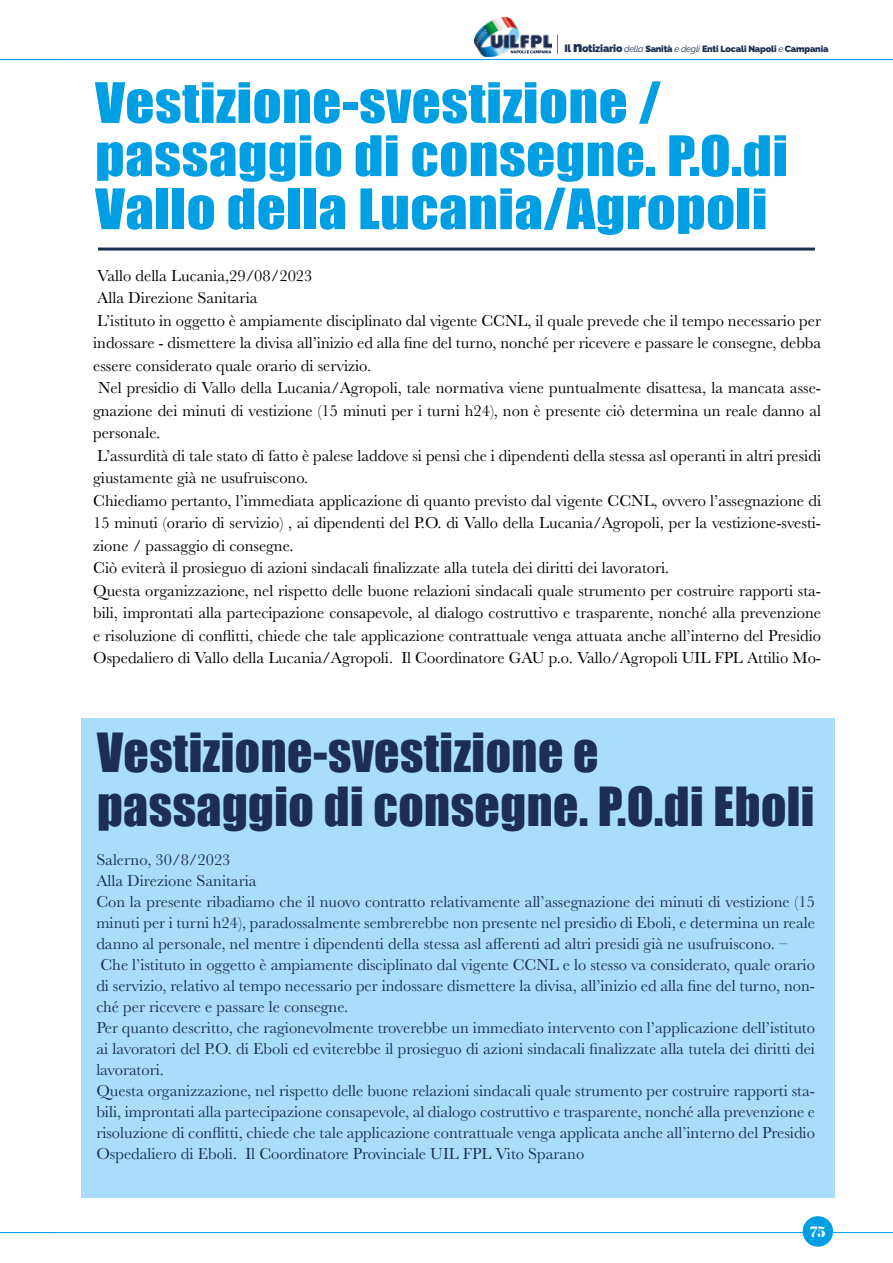
<style>
.page{position:relative;width:893px;height:1263px;background:#fff}
.page>*{position:absolute;margin:0;border:0;box-sizing:border-box;transform-origin:0 0}
.t1{font:51.6px/53.1px "Impact";letter-spacing:.01em;color:#009fe3;scale:1.1 1}
.t2{font:49.5px/54.6px "Impact";letter-spacing:.01em;color:#1c2e52}
.t3{font:16.5px "Baskerville";color:#000}
.t4{font:16.5px/21px "Baskerville";color:#1c2e52}
.t5{font:15px "Abril Fatface";color:#fff}
.t6{font:900 9px "Raleway";letter-spacing:-.02em;color:#1c2e52}
.s1{font-size:10.5px}
.s2{font-size:15px}
.s3{font-weight:400;font-style:italic}
</style>
<div class="page">
<img style="left:475px;top:18px;width:76px;height:39px">
<svg style="left:557px;top:35px;width:1px;height:18px"></svg>
<hr style="left:0;top:59px;width:893px;height:1px;background:#009fe3">
<hr style="left:0;top:1232px;width:893px;height:1px;background:#009fe3">
<div style="left:803px;top:1217px;width:29px;height:29px;background:#009fe3;border-radius:50%"></div>
<div style="left:803px;top:1216px;width:30px;height:31px;border:2px solid #009fe3;border-radius:50%"></div>
<hr style="left:98px;top:248px;width:717px;height:3px;background:#1c2e52">
<div style="left:81px;top:719px;width:753px;height:479px;background:#aaddf9"></div>
<p class="t6" style="left:564px;top:44px;width:265px"><span class="s1">Il</span> <span class="s2">n</span><span class="s1">otiziario</span> <span class="s3">della</span> Sanità <span class="s3">e degli</span> Enti Locali Napoli <span class="s3">e</span> Campania</p>
<h1 class="t1" style="left:95px;top:75px;width:631px">Vestizione-svestizione / passaggio di consegne. P.O.di<br>Vallo della Lucania/Agropoli</h1>
<p class="t3" style="left:97px;top:265px;width:217px">Vallo della Lucania,29/08/2023</p>
<p class="t3" style="left:97px;top:287px;width:162px">Alla Direzione Sanitaria</p>
<p class="t3" style="left:97px;top:310px;width:725px">L’istituto in oggetto è ampiamente disciplinato dal vigente CCNL, il quale prevede che il tempo necessario per</p>
<p class="t3" style="left:93px;top:332px;width:729px">indossare - dismettere la divisa all’inizio ed alla fine del turno, nonché per ricevere e passare le consegne, debba</p>
<p class="t3" style="left:93px;top:355px;width:280px">essere considerato quale orario di servizio.</p>
<p class="t3" style="left:98px;top:377px;width:724px">Nel presidio di Vallo della Lucania/Agropoli, tale normativa viene puntualmente disattesa, la mancata asse-</p>
<p class="t3" style="left:93px;top:400px;width:729px">gnazione dei minuti di vestizione (15 minuti per i turni h24), non è presente ciò determina un reale danno al</p>
<p class="t3" style="left:93px;top:422px;width:69px">personale.</p>
<p class="t3" style="left:97px;top:445px;width:726px">L’assurdità di tale stato di fatto è palese laddove si pensi che i dipendenti della stessa asl operanti in altri presidi</p>
<p class="t3" style="left:93px;top:467px;width:217px">giustamente già ne usufruiscono.</p>
<p class="t3" style="left:93px;top:490px;width:729px">Chiediamo pertanto, l’immediata applicazione di quanto previsto dal vigente CCNL, ovvero l’assegnazione di</p>
<p class="t3" style="left:93px;top:512px;width:729px">15 minuti (orario di servizio) , ai dipendenti del P.O. di Vallo della Lucania/Agropoli, per la vestizione-svesti-</p>
<p class="t3" style="left:93px;top:535px;width:202px">zione / passaggio di consegne.</p>
<p class="t3" style="left:93px;top:557px;width:578px">Ciò eviterà il prosieguo di azioni sindacali finalizzate alla tutela dei diritti dei lavoratori.</p>
<p class="t3" style="left:93px;top:580px;width:729px">Questa organizzazione, nel rispetto delle buone relazioni sindacali quale strumento per costruire rapporti sta-</p>
<p class="t3" style="left:93px;top:602px;width:729px">bili, improntati alla partecipazione consapevole, al dialogo costruttivo e trasparente, nonché alla prevenzione</p>
<p class="t3" style="left:93px;top:625px;width:729px">e risoluzione di conflitti, chiede che tale applicazione contrattuale venga attuata anche all’interno del Presidio</p>
<p class="t3" style="left:93px;top:647px;width:729px">Ospedaliero di Vallo della Lucania/Agropoli. Il Coordinatore GAU p.o. Vallo/Agropoli UIL FPL Attilio Mo-</p>
<h2 class="t2" style="left:97px;top:724px;width:719px">Vestizione-svestizione e passaggio di consegne. P.O.di Eboli</h2>
<p class="t4" style="left:96px;top:850px;width:720px">Salerno, 30/8/2023<br>Alla Direzione Sanitaria<br>Con la presente ribadiamo che il nuovo contratto relativamente all’assegnazione dei minuti di vestizione (15 minuti per i turni h24), paradossalmente sembrerebbe non presente nel presidio di Eboli, e determina un reale danno al personale, nel mentre i dipendenti della stessa asl afferenti ad altri presidi già ne usufruiscono. – Che l’istituto in oggetto è ampiamente disciplinato dal vigente CCNL e lo stesso va considerato, quale orario di servizio, relativo al tempo necessario per indossare dismettere la divisa, all’inizio ed alla fine del turno, non&shy;ché per ricevere e passare le consegne.<br>Per quanto descritto, che ragionevolmente troverebbe un immediato intervento con l’applicazione dell’istituto ai lavoratori del P.O. di Eboli ed eviterebbe il prosieguo di azioni sindacali finalizzate alla tutela dei diritti dei lavoratori.<br>Questa organizzazione, nel rispetto delle buone relazioni sindacali quale strumento per costruire rapporti sta&shy;bili, improntati alla partecipazione consapevole, al dialogo costruttivo e trasparente, nonché alla prevenzione e risoluzione di conflitti, chiede che tale applicazione contrattuale venga applicata anche all’interno del Presidio Ospedaliero di Eboli. Il Coordinatore Provinciale UIL FPL Vito Sparano</p>
<p class="t5" style="left:810px;top:1221px;width:17px">75</p>
</div>
